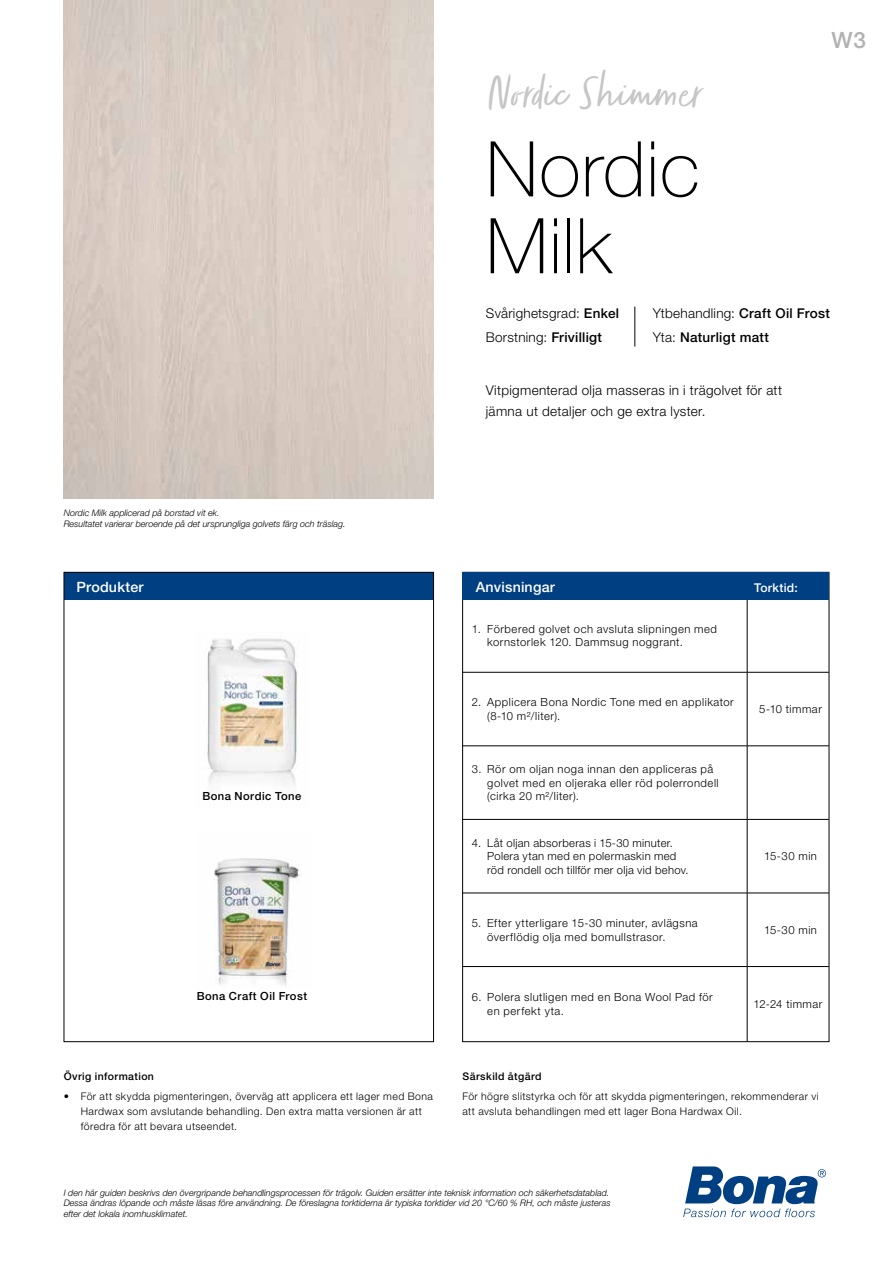
<style>
.page{position:relative;width:893px;height:1263px;background:#fff}
.page>*{position:absolute;margin:0;border:0;box-sizing:border-box;transform-origin:0 0}
.t1{font:100 76.95px/76.8px "Helvetica Neue LT Pro";letter-spacing:.01em;color:#000}
.t2{font:49.5px "Zooja Light Pro";letter-spacing:.01em;color:#c6c6c6}
.t3{font:500 22.5px "Helvetica Neue LT Pro";color:#b3b2b2}
.t4{font:500 14.25px "Helvetica Neue LT Pro";letter-spacing:.015em;color:#fff}
.t5{font:300 13.5px/24px "Helvetica Neue LT Pro";letter-spacing:.025em;color:#000}
.t6{font:500 13.5px/24px "Helvetica Neue LT Pro";letter-spacing:.02em;color:#000}
.t7{font:500 12.15px "Helvetica Neue LT Pro";letter-spacing:.02em;color:#fff}
.t8{font:300 11.25px/13.5px "Helvetica Neue LT Pro";letter-spacing:.045em;color:#000}
.t9{font:500 11.25px "Helvetica Neue LT Pro";letter-spacing:.04em;color:#000}
.t10{font:300 10.5px/15px "Helvetica Neue LT Pro";letter-spacing:.04em;color:#000}
.t11{font:500 10.5px "Helvetica Neue LT Pro";letter-spacing:.04em;color:#000}
.t12{font:italic 300 9px/10.8px "Helvetica Neue LT Pro";color:#000}
.s1{font-weight:500}
.s2{font-weight:300}
</style>
<div class="page">
<svg style="left:683px;top:1166px;width:143px;height:51px"></svg>
<hr style="left:747px;top:599px;width:1px;height:73px;background:#000">
<hr style="left:462px;top:672px;width:285px;height:1px;background:#000">
<hr style="left:747px;top:672px;width:82px;height:1px;background:#000">
<hr style="left:747px;top:672px;width:1px;height:74px;background:#000">
<hr style="left:462px;top:745px;width:285px;height:1px;background:#000">
<hr style="left:747px;top:745px;width:82px;height:1px;background:#000">
<hr style="left:747px;top:746px;width:1px;height:73px;background:#000">
<hr style="left:462px;top:819px;width:285px;height:1px;background:#000">
<hr style="left:747px;top:819px;width:82px;height:1px;background:#000">
<hr style="left:747px;top:819px;width:1px;height:74px;background:#000">
<hr style="left:462px;top:893px;width:285px;height:1px;background:#000">
<hr style="left:747px;top:893px;width:82px;height:1px;background:#000">
<hr style="left:747px;top:893px;width:1px;height:73px;background:#000">
<hr style="left:462px;top:966px;width:285px;height:1px;background:#000">
<hr style="left:747px;top:966px;width:82px;height:1px;background:#000">
<hr style="left:747px;top:967px;width:1px;height:74px;background:#000">
<img style="left:64px;top:0;width:370px;height:498px">
<div style="left:462px;top:572px;width:367px;height:28px;background:#004082"></div>
<div style="left:64px;top:572px;width:370px;height:28px;background:#004082"></div>
<hr style="left:635px;top:307px;width:1px;height:39px;background:#000">
<img style="left:207px;top:638px;width:92px;height:148px">
<img style="left:214px;top:858px;width:87px;height:128px">
<h2 class="t2" style="left:486px;top:66px;width:215px">Nordic Shimmer</h2>
<h1 class="t1" style="left:486px;top:131px;width:215px">Nordic<br>Milk</h1>
<h3 class="t3" style="left:831px;top:27px;width:36px">W3</h3>
<p class="t5" style="left:486px;top:301px;width:135px">Svårighetsgrad: <span class="s1">Enkel<br></span>Borstning: <span class="s1">Frivilligt</span></p>
<p class="t6" style="left:653px;top:301px;width:179px"><span class="s2">Ytbehandling:</span> Craft Oil Frost<br><span class="s2">Yta:</span> Naturligt matt</p>
<p class="t5" style="left:486px;top:380px;width:298px;line-height:21px">Vitpigmenterad olja masseras in i trägolvet för att jämna ut detaljer och ge extra lyster.</p>
<p class="t12" style="left:64px;top:507px;width:283px">Nordic Milk applicerad på borstad vit ek.<br>Resultatet varierar beroende på det ursprungliga golvets färg och träslag.</p>
<p class="t4" style="left:77px;top:578px;width:68px">Produkter</p>
<p class="t9" style="left:202px;top:789px;width:100px">Bona Nordic Tone</p>
<p class="t9" style="left:197px;top:989px;width:112px">Bona Craft Oil Frost</p>
<p class="t11" style="left:64px;top:1070px;width:92px">Övrig information</p>
<p class="t10" style="left:81px;top:1088px;width:354px;text-indent:-17px">• För att skydda pigmenteringen, överväg att applicera ett lager med Bona<br>Hardwax som avslutande behandling. Den extra matta versionen är att föredra för att bevara utseendet.</p>
<p class="t4" style="left:476px;top:578px;width:81px">Anvisningar</p>
<p class="t7" style="left:754px;top:580px;width:45px">Torktid:</p>
<p class="t8" style="left:487px;top:622px;width:231px;text-indent:-15px">1. Förbered golvet och avsluta slipningen med kornstorlek 120. Dammsug noggrant.</p>
<p class="t8" style="left:487px;top:695px;width:248px;text-indent:-15px">2. Applicera Bona Nordic Tone med en applikator (8-10 m²/liter).</p>
<p class="t8" style="left:759px;top:702px;width:64px">5-10 timmar</p>
<p class="t8" style="left:487px;top:762px;width:233px;text-indent:-15px">3. Rör om oljan noga innan den appliceras på golvet med en oljeraka eller röd polerrondell (cirka 20 m²/liter).</p>
<p class="t8" style="left:487px;top:836px;width:203px;text-indent:-15px">4. Låt oljan absorberas i 15-30 minuter.<br>Polera ytan med en polermaskin med röd rondell och tillför mer olja vid behov.</p>
<p class="t8" style="left:764px;top:849px;width:54px">15-30 min</p>
<p class="t8" style="left:487px;top:916px;width:212px;text-indent:-15px">5. Efter ytterligare 15-30 minuter, avlägsna överflödig olja med bomullstrasor.</p>
<p class="t8" style="left:764px;top:923px;width:54px">15-30 min</p>
<p class="t8" style="left:487px;top:990px;width:227px;text-indent:-15px">6. Polera slutligen med en Bona Wool Pad för en perfekt yta.</p>
<p class="t8" style="left:754px;top:997px;width:70px">12-24 timmar</p>
<p class="t11" style="left:462px;top:1070px;width:81px">Särskild åtgärd</p>
<p class="t10" style="left:462px;top:1088px;width:358px">För högre slitstyrka och för att skydda pigmenteringen, rekommenderar vi att avsluta behandlingen med ett lager Bona Hardwax Oil.</p>
<p class="t12" style="left:64px;top:1187px;width:548px">I den här guiden beskrivs den övergripande behandlingsprocessen för trägolv. Guiden ersätter inte teknisk information och säkerhetsdatablad.<br>Dessa ändras löpande och måste läsas före användning. De föreslagna torktiderna är typiska torktider vid 20 °C/60 % RH, och måste justeras efter det lokala inomhusklimatet.</p>
</div>
